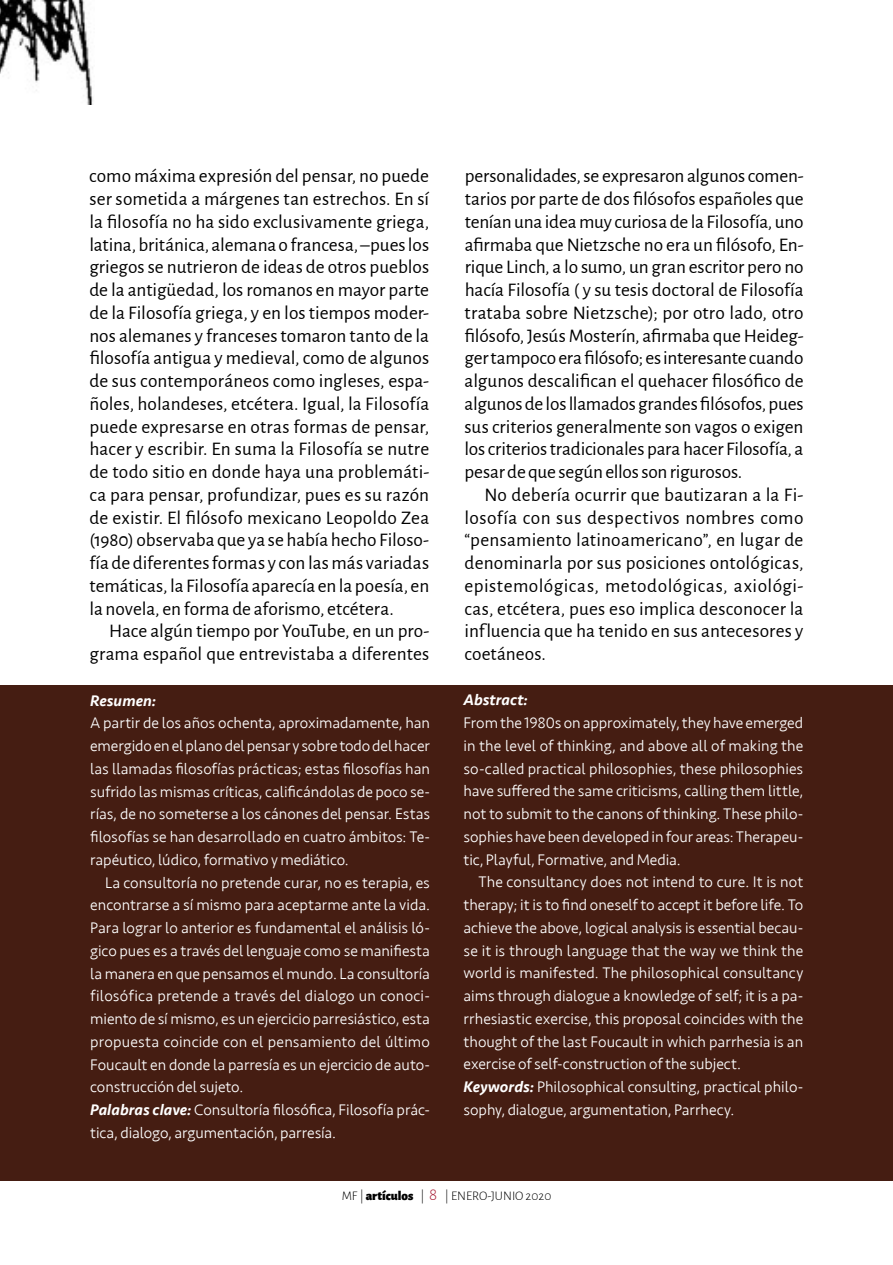
<style>
.page{position:relative;width:893px;height:1265px;background:#fff}
.page>*{position:absolute;margin:0;border:0;box-sizing:border-box;transform-origin:0 0}
.t1{font:19.25px/22.8px "Alegreya Sans";color:#000;text-align:justify}
.t2{font:300 15.75px/22.8px "Seravek";color:#fff;text-align:justify}
.t3{font:italic 500 15.75px "Seravek";color:#fff}
.t4{font:300 13.12px "Alegreya Sans";color:#000}
.s1{font-weight:500;font-style:italic}
.s2{font-weight:900}
.s3{font-size:17.5px;color:#a9223a}
</style>
<div class="page">
<div style="left:0;top:686px;width:893px;height:495px;background:#451d12"></div>
<img style="left:0;top:0;width:93px;height:104px">
<p class="t1" style="left:89px;top:164px;width:341px">como máxima expresión del pensar, no puede ser sometida a márgenes tan estrechos. En sí la filosofía no ha sido exclusivamente griega, latina,británica, alemanaofrancesa,–pueslos griegosse nutrieron de ideas de otros pueblos de la antigüedad, losromanos en mayor parte de la Filosofía griega, y en los tiempos moder&shy;nos alemanes y francesestomaron tanto de la filosofía antigua y medieval, como de algunos de sus contemporáneos como ingleses, espa&shy;ñoles, holandeses, etcétera. Igual, la Filosofía puede expresarse en otras formas de pensar, hacer y escribir. En suma la Filosofía se nutre de todo sitio en donde haya una problemáti&shy;ca para pensar, profundizar, pues es su razón de existir. El filósofo mexicano Leopoldo Zea (1980) observaba que ya se había hecho Filoso&shy;fía de diferentesformas y con lasmás variadas temáticas, la Filosofía aparecía enlapoesía, en la novela, en forma de aforismo, etcétera.</p>
<p class="t1" style="left:89px;top:619px;width:341px;text-align:right">Hace algún tiempo por YouTube, en un pro&shy;grama español que entrevistaba a diferentes</p>
<p class="t3" style="left:90px;top:691px;width:67px">Resumen:</p>
<p class="t2" style="left:90px;top:712px;width:341px">A partir de los años ochenta, aproximadamente, han emergido en el plano del pensar y sobre todo del hacer las llamadas filosofías prácticas; estas filosofías han sufrido las mismas críticas, calificándolas de poco se&shy;rías, de no someterse a los cánones del pensar. Estas filosofías se han desarrollado en cuatro ámbitos: Te&shy;rapéutico, lúdico, formativo y mediático.</p>
<p class="t2" style="left:90px;top:871px;width:341px;text-align:left;text-indent:15px">La consultoría no pretende curar, no es terapia, es encontrarse a sí mismo para aceptarme ante la vida.<br>Para lograr lo anterior es fundamental el análisis ló&shy;gico pues es a través del lenguaje como se manifiesta la manera en que pensamos el mundo. La consultoría filosófica pretende a través del dialogo un conoci&shy;miento de sí mismo, es un ejercicio parresiástico, esta propuesta coincide con el pensamiento del último Foucault en donde la parresía es un ejercicio de auto&shy;construcción del sujeto.<br><span class="s1">Palabras clave:</span> Consultoría filosófica, Filosofía prác&shy;tica, dialogo, argumentación, parresía.</p>
<p class="t1" style="left:464px;top:164px;width:341px">personalidades,se expresaron algunoscomen&shy;tarios por parte de dos filósofos españoles que teníanuna ideamuy curiosade la Filosofía,uno afirmaba que Nietzsche no era un filósofo, En&shy;rique Linch, a lo sumo, un gran escritor pero no hacía Filosofía ( y su tesis doctoral de Filosofía trataba sobre Nietzsche); por otro lado, otro filósofo, Jesús Mosterín, afirmaba que Heideg&shy;gertampocoerafilósofo;esinteresantecuando algunos descalifican el quehacer filosófico de algunosdelosllamadosgrandesfilósofos,pues sus criterios generalmente son vagos o exigen loscriteriostradicionales para hacer Filosofía, a pesardeque segúnellossonrigurosos.</p>
<p class="t1" style="left:464px;top:482px;width:341px;text-indent:20px">No debería ocurrir que bautizaran a la Fi&shy;losofía con sus despectivos nombres como “pensamiento latinoamericano”, en lugar de denominarla por sus posiciones ontológicas, epistemológicas, metodológicas, axiológi&shy;cas, etcétera, pues eso implica desconocer la influencia que ha tenido en sus antecesores y coetáneos.</p>
<p class="t3" style="left:463px;top:690px;width:66px">Abstract:</p>
<p class="t2" style="left:463px;top:712px;width:341px">From the 1980s on approximately, they have emerged in the level of thinking, and above all of making the so-called practical philosophies, these philosophies have suffered the same criticisms, calling them little, not to submit to the canons of thinking. These philo&shy;sophies have been developed in four areas: Therapeu&shy;tic, Playful, Formative, and Media.</p>
<p class="t2" style="left:463px;top:871px;width:341px;text-align:left;text-indent:15px">The consultancy does not intend to cure. It is not therapy; it is to find oneself to accept it before life. To achieve the above, logical analysis is essential becau&shy;se it is through language that the way we think the world is manifested. The philosophical consultancy aims through dialogue a knowledge of self; it is a pa&shy;rrhesiastic exercise, this proposal coincides with the thought of the last Foucault in which parrhesia is an exercise of self-construction of the subject.<br><span class="s1">Keywords:</span> Philosophical consulting, practical philo&shy;sophy, dialogue, argumentation, Parrhecy.</p>
<p class="t4" style="left:342px;top:1187px;width:211px">MF | <span class="s2">artículos</span> | <span class="s3">8</span> | ENERO-JUNIO 2020</p>
</div>
